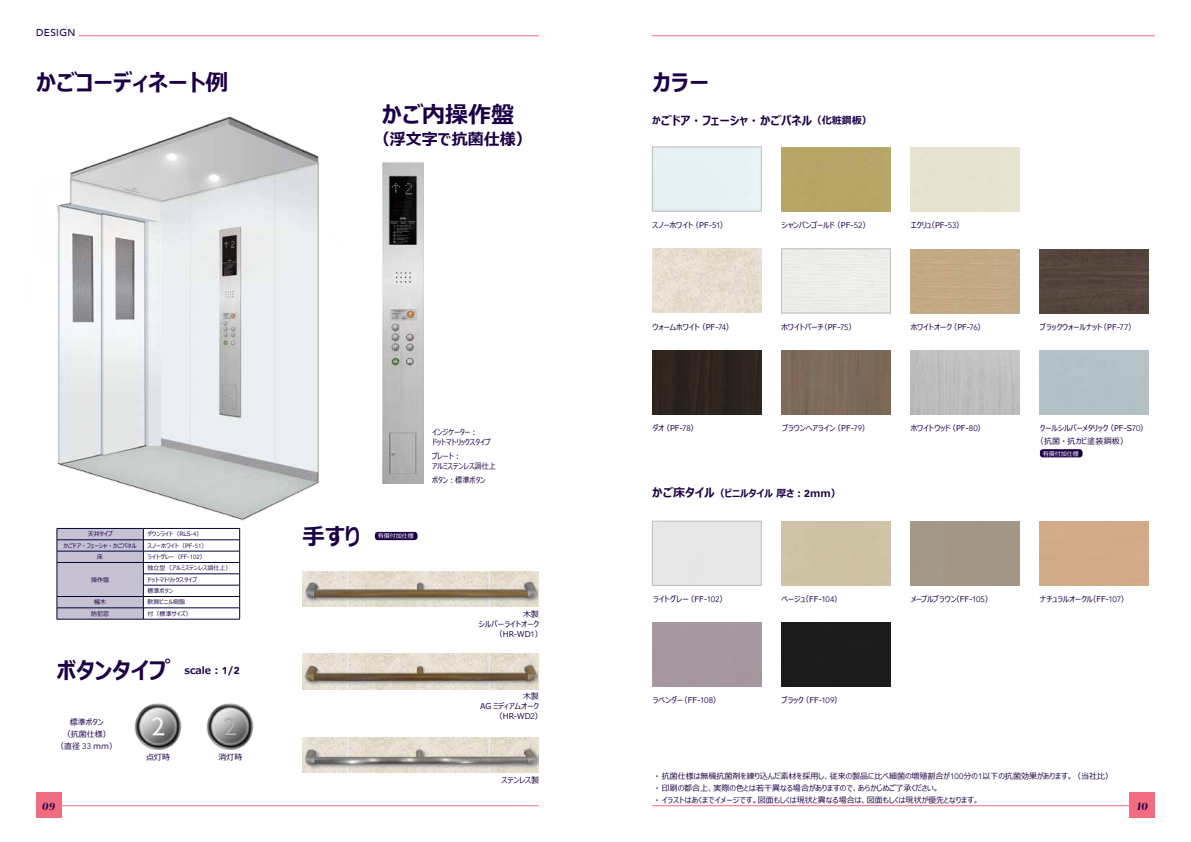
<style>
.page{position:relative;width:1191px;height:842px;background:#fff}
.page>*{position:absolute;margin:0;border:0;box-sizing:border-box;transform-origin:0 0}
.t1{font:700 23px "Meiryo UI";color:#1c0047}
.t2{font:700 16px "Meiryo UI";color:#1c0047}
.t3{font:700 12px "Meiryo UI";color:#1c0047}
.t4{font:italic 700 12px "Grifo M";color:#1c0047}
.t5{font:700 10px "Meiryo UI";color:#1c0047}
.t6{font:500 10px "Avenir";color:#1c0047}
.t7{font:8px/12px "Meiryo UI";color:#1c0047}
.t8{font:8px/10px "Meiryo UI";color:#1c0047;scale:.9 1}
.t9{font:8px "Meiryo UI";letter-spacing:-.03em;color:#1c0047}
.t10{font:8px "Meiryo UI";letter-spacing:-.045em;color:#1c0047}
.t11{font:6px/11.3px "Meiryo UI";color:#1c0047}
.t12{font:6px "Meiryo UI";letter-spacing:-.03em;color:#1c0047}
.t13{font:6px "Meiryo UI";color:#fff}
.s1{font-family:"Avenir"}
.s2{font-family:"Avenir";font-weight:900}
.s3{font-size:10px}
.s4{font-size:12px}
</style>
<div class="page">
<hr style="left:79px;top:36px;width:460px;height:1px;background:#f16b81">
<hr style="left:143px;top:540px;width:97px;height:1px;background:#00043d">
<hr style="left:143px;top:551px;width:97px;height:1px;background:#00043d">
<hr style="left:143px;top:562px;width:97px;height:1px;background:#00043d">
<hr style="left:143px;top:574px;width:97px;height:1px;background:#00043d">
<hr style="left:143px;top:585px;width:97px;height:1px;background:#00043d">
<hr style="left:143px;top:596px;width:97px;height:1px;background:#00043d">
<hr style="left:143px;top:608px;width:97px;height:1px;background:#00043d">
<svg style="left:57px;top:533px;width:87px;height:86px;background:#b6b2c7"></svg>
<svg style="left:239px;top:533px;width:1px;height:86px"></svg>
<hr style="left:57px;top:619px;width:86px;height:1px;background:#00043d">
<hr style="left:143px;top:619px;width:97px;height:1px;background:#00043d">
<img style="left:56px;top:116px;width:263px;height:417px">
<div style="left:910px;top:350px;width:109px;height:64px;background:#bfbfbf"></div>
<div style="left:781px;top:249px;width:109px;height:64px;border:1px solid #bcbec0"></div>
<div style="left:781px;top:350px;width:109px;height:64px;background:#7c6a59"></div>
<div style="left:1040px;top:250px;width:108px;height:64px;background:#53453d"></div>
<img style="left:652px;top:249px;width:109px;height:64px">
<div style="left:781px;top:623px;width:109px;height:64px;background:#1c1b1b"></div>
<div style="left:652px;top:521px;width:109px;height:64px;border:1px solid #bcbec0"></div>
<div style="left:781px;top:147px;width:109px;height:64px;background:#b6a766"></div>
<div style="left:652px;top:147px;width:109px;height:64px;border:1px solid #bcbec0"></div>
<div style="left:652px;top:350px;width:109px;height:64px;background:#2d251e"></div>
<div style="left:1040px;top:449px;width:42px;height:8px;background:#1c0047;border-radius:3px"></div>
<img style="left:383px;top:162px;width:40px;height:322px">
<img style="left:302px;top:571px;width:237px;height:36px">
<hr style="left:489px;top:571px;width:1px;height:36px;background:#fff">
<hr style="left:348px;top:571px;width:1px;height:36px;background:#fff">
<hr style="left:488px;top:571px;width:1px;height:36px;background:#fff">
<img style="left:302px;top:653px;width:237px;height:36px">
<hr style="left:489px;top:654px;width:1px;height:35px;background:#fff">
<hr style="left:348px;top:654px;width:1px;height:35px;background:#fff">
<hr style="left:488px;top:654px;width:1px;height:35px;background:#fff">
<img style="left:302px;top:737px;width:237px;height:36px">
<hr style="left:489px;top:737px;width:1px;height:36px;background:#fff">
<hr style="left:348px;top:737px;width:1px;height:36px;background:#fff">
<hr style="left:488px;top:737px;width:1px;height:36px;background:#fff">
<img style="left:305px;top:662px;width:232px;height:26px">
<img style="left:303px;top:746px;width:236px;height:22px">
<img style="left:305px;top:580px;width:232px;height:23px">
<div style="left:375px;top:532px;width:42px;height:8px;background:#1c0047;border-radius:3px"></div>
<img style="left:134px;top:703px;width:48px;height:47px">
<img style="left:206px;top:703px;width:48px;height:47px">
<div style="left:36px;top:792px;width:25px;height:25px;background:#f16b81"></div>
<hr style="left:652px;top:805px;width:503px;height:1px;background:#f16b81">
<div style="left:1130px;top:792px;width:25px;height:25px;background:#f16b81"></div>
<hr style="left:61px;top:805px;width:478px;height:1px;background:#f16b81">
<hr style="left:652px;top:36px;width:503px;height:1px;background:#f16b81">
<p class="t6" style="left:36px;top:24px;width:32px">DESIGN</p>
<h1 class="t1" style="left:36px;top:66px;width:194px">かごコーディネート例</h1>
<h1 class="t1" style="left:652px;top:66px;width:59px">カラー</h1>
<h1 class="t1" style="left:382px;top:98px;width:134px">かご内操作盤</h1>
<h2 class="t2" style="left:374px;top:128px;width:160px">（浮文字で抗菌仕様）</h2>
<p class="t11" style="left:88px;top:529px;width:26px">天井タイプ</p>
<p class="t11" style="left:148px;top:529px;width:56px">ダウンライト（RLS-<span class="s1">4</span>）</p>
<p class="t12" style="left:63px;top:541px;width:75px">かごドア・フェーシャ・かごパネル</p>
<p class="t11" style="left:148px;top:540px;width:61px">スノーホワイト（PF-<span class="s1">51</span>）</p>
<p class="t11" style="left:97px;top:551px;width:7px">床</p>
<p class="t11" style="left:148px;top:551px;width:60px">ライトグレー（FF-<span class="s1">102</span>）</p>
<p class="t11" style="left:91px;top:574px;width:19px">操作盤</p>
<p class="t11" style="left:148px;top:563px;width:85px">独立型（アルミステンレス調仕上）ドットマトリックスタイプ<br>標準ボタン</p>
<p class="t11" style="left:94px;top:597px;width:13px">幅木</p>
<p class="t11" style="left:148px;top:597px;width:39px">軟質ビニル樹脂</p>
<p class="t11" style="left:91px;top:608px;width:19px">防犯窓</p>
<p class="t11" style="left:148px;top:608px;width:46px">付（標準サイズ）</p>
<h1 class="t1" style="left:57px;top:655px;width:114px">ボタンタイプ</h1>
<p class="t5" style="left:185px;top:664px;width:56px">scale : <span class="s2">1</span>/<span class="s2">2</span></p>
<p class="t7" style="left:56px;top:717px;width:62px;text-align:center">標準ボタン<br>（抗菌仕様）<br>（直径 <span class="s1">33</span> ｍｍ）</p>
<p class="t7" style="left:146px;top:751px;width:25px">点灯時</p>
<p class="t7" style="left:218px;top:751px;width:25px">消灯時</p>
<h1 class="t1" style="left:302px;top:520px;width:60px">手すり</h1>
<p class="t13" style="left:378px;top:532px;width:37px">有償付加仕様</p>
<p class="t8" style="left:432px;top:427px;width:67px">インジケーター︓<br>ドットマトリックスタイプ</p>
<p class="t8" style="left:432px;top:451px;width:72px">プレート︓<br>アルミステンレス調仕上</p>
<p class="t8" style="left:432px;top:475px;width:61px">ボタン︓標準ボタン</p>
<p class="t7" style="left:523px;top:609px;width:17px">木製</p>
<p class="t7" style="left:478px;top:619px;width:62px">シルバーライトオーク</p>
<p class="t7" style="left:495px;top:629px;width:50px">（HR-WD<span class="s1">1</span>）</p>
<p class="t7" style="left:523px;top:691px;width:17px">木製</p>
<p class="t7" style="left:480px;top:701px;width:60px">AG ミディアムオーク</p>
<p class="t7" style="left:495px;top:711px;width:50px">（HR-WD<span class="s1">2</span>）</p>
<h3 class="t3" style="left:652px;top:112px;width:221px"><span class="s3">か</span>ごドア・フェーシャ・かごパネル<span class="s3">（化粧鋼板）</span></h3>
<p class="t7" style="left:652px;top:219px;width:77px">スノーホワイト（PF-<span class="s1">51</span>）</p>
<p class="t10" style="left:781px;top:219px;width:90px">シャンパンゴールド（PF-<span class="s1">52</span>）</p>
<p class="t7" style="left:910px;top:219px;width:55px">エクリュ（PF-<span class="s1">53</span>）</p>
<p class="t7" style="left:652px;top:321px;width:83px">ウォームホワイト（PF-<span class="s1">74</span>）</p>
<p class="t7" style="left:781px;top:321px;width:76px">ホワイトバーチ（PF-<span class="s1">75</span>）</p>
<p class="t7" style="left:910px;top:321px;width:76px">ホワイトオーク（PF-<span class="s1">76</span>）</p>
<p class="t7" style="left:1040px;top:321px;width:98px">ブラックウォールナット（PF-<span class="s1">77</span>）</p>
<p class="t7" style="left:652px;top:423px;width:48px">ダオ（PF-<span class="s1">78</span>）</p>
<p class="t7" style="left:782px;top:423px;width:89px">ブラウンヘアライン（PF-<span class="s1">79</span>）</p>
<p class="t7" style="left:910px;top:423px;width:76px">ホワイトウッド（PF-<span class="s1">80</span>）</p>
<p class="t7" style="left:1036px;top:422px;width:114px;line-height:12.8px;text-indent:4px">クールシルバーメタリック（PF-S<span class="s1">70</span>）（抗菌・抗カビ塗装鋼板）</p>
<p class="t13" style="left:1043px;top:449px;width:37px">有償付加仕様</p>
<p class="t5" style="left:652px;top:486px;width:190px"><span class="s4">かご床タイル</span>（ビニルタイル 厚さ︓<span class="s2">2</span>mm）</p>
<p class="t7" style="left:653px;top:593px;width:76px">ライトグレー（FF-<span class="s1">102</span>）</p>
<p class="t7" style="left:653px;top:695px;width:69px">ラベンダー（FF-<span class="s1">108</span>）</p>
<p class="t7" style="left:910px;top:593px;width:83px">メープルブラウン（FF-<span class="s1">105</span>）</p>
<p class="t7" style="left:781px;top:593px;width:62px">ベージュ（FF-<span class="s1">104</span>）</p>
<p class="t9" style="left:1040px;top:593px;width:91px">ナチュラルオークル（FF-<span class="s1">107</span>）</p>
<p class="t7" style="left:781px;top:695px;width:62px">ブラック（FF-<span class="s1">109</span>）</p>
<p class="t7" style="left:655px;top:770px;width:460px">・ 抗菌仕様は無機抗菌剤を練り込んだ素材を採用し、従来の製品に比べ細菌の増殖割合が<span class="s1">100</span>分の<span class="s1">1</span>以下の抗菌効果があります。（当社比）・ 印刷の都合上、実際の色とは若干異なる場合がありますので、あらかじめご了承ください。<br>・ イラストはあくまでイメージです。図面もしくは現状と異なる場合は、図面もしくは現状が優先となります。</p>
<p class="t7" style="left:501px;top:774px;width:39px">ステンレス製</p>
<h3 class="t4" style="left:42px;top:800px;width:15px">09</h3>
<h3 class="t4" style="left:1136px;top:800px;width:13px">10</h3>
</div>
